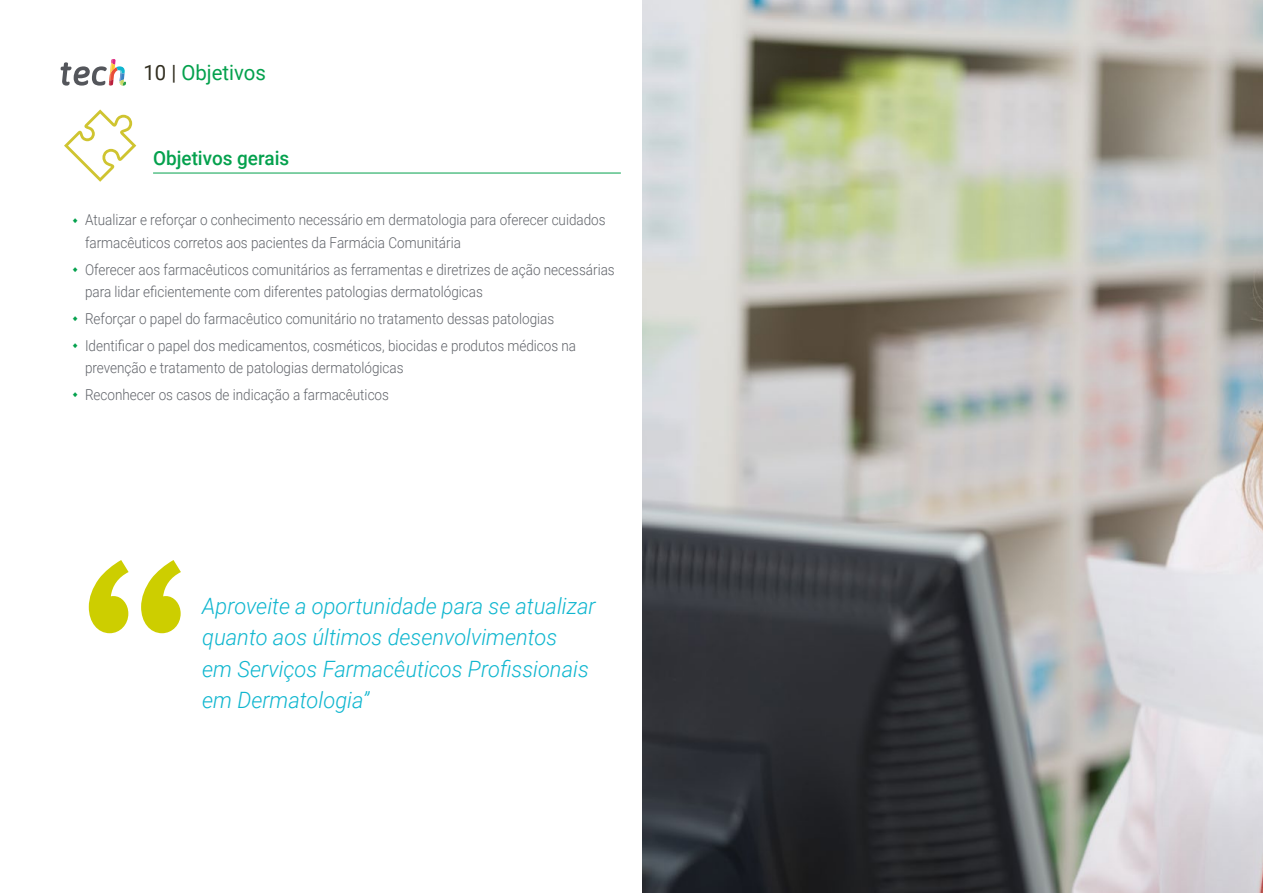
<style>
.page{position:relative;width:1263px;height:893px;background:#fff}
.page>*{position:absolute;margin:0;border:0;box-sizing:border-box;transform-origin:0 0}
.t1{font:italic 300 22.5px/31.5px "Roboto";color:#0fb6cf}
.t2{font:21px "Roboto";color:#04a14d}
.t3{font:500 19.5px "Roboto";color:#04a14d}
.t4{font:300 15px/22.5px "Roboto";color:#61646a;scale:.9 1}
.s1{color:#312e20}
</style>
<div class="page">
<hr style="left:153px;top:173px;width:468px;height:1px;background:#04a14d">
<svg style="left:64px;top:109px;width:72px;height:73px"></svg>
<img style="left:642px;top:0;width:621px;height:893px">
<svg style="left:89px;top:560px;width:92px;height:73px"></svg>
<svg style="left:61px;top:59px;width:65px;height:27px"></svg>
<h2 class="t2" style="left:144px;top:57px;width:124px"><span class="s1">10 |</span> Objetivos</h2>
<h3 class="t3" style="left:153px;top:144px;width:138px">Objetivos gerais</h3>
<p class="t4" style="left:85px;top:208px;width:580px">Atualizar e reforçar o conhecimento necessário em dermatologia para oferecer cuidados farmacêuticos corretos aos pacientes da Farmácia Comunitária</p>
<p class="t4" style="left:85px;top:258px;width:590px">Oferecer aos farmacêuticos comunitários as ferramentas e diretrizes de ação necessárias para lidar eficientemente com diferentes patologias dermatológicas</p>
<p class="t4" style="left:85px;top:305px;width:547px;line-height:26.7px">Reforçar o papel do farmacêutico comunitário no tratamento dessas patologias<br>Identificar o papel dos medicamentos, cosméticos, biocidas e produtos médicos na</p>
<p class="t4" style="left:85px;top:354px;width:355px;line-height:26.7px">prevenção e tratamento de patologias dermatológicas<br>Reconhecer os casos de indicação a farmacêuticos</p>
<h1 class="t1" style="left:202px;top:589px;width:395px">Aproveite a oportunidade para se atualizar quanto aos últimos desenvolvimentos<br>em Serviços Farmacêuticos Profissionais em Dermatologia”</h1>
</div>
